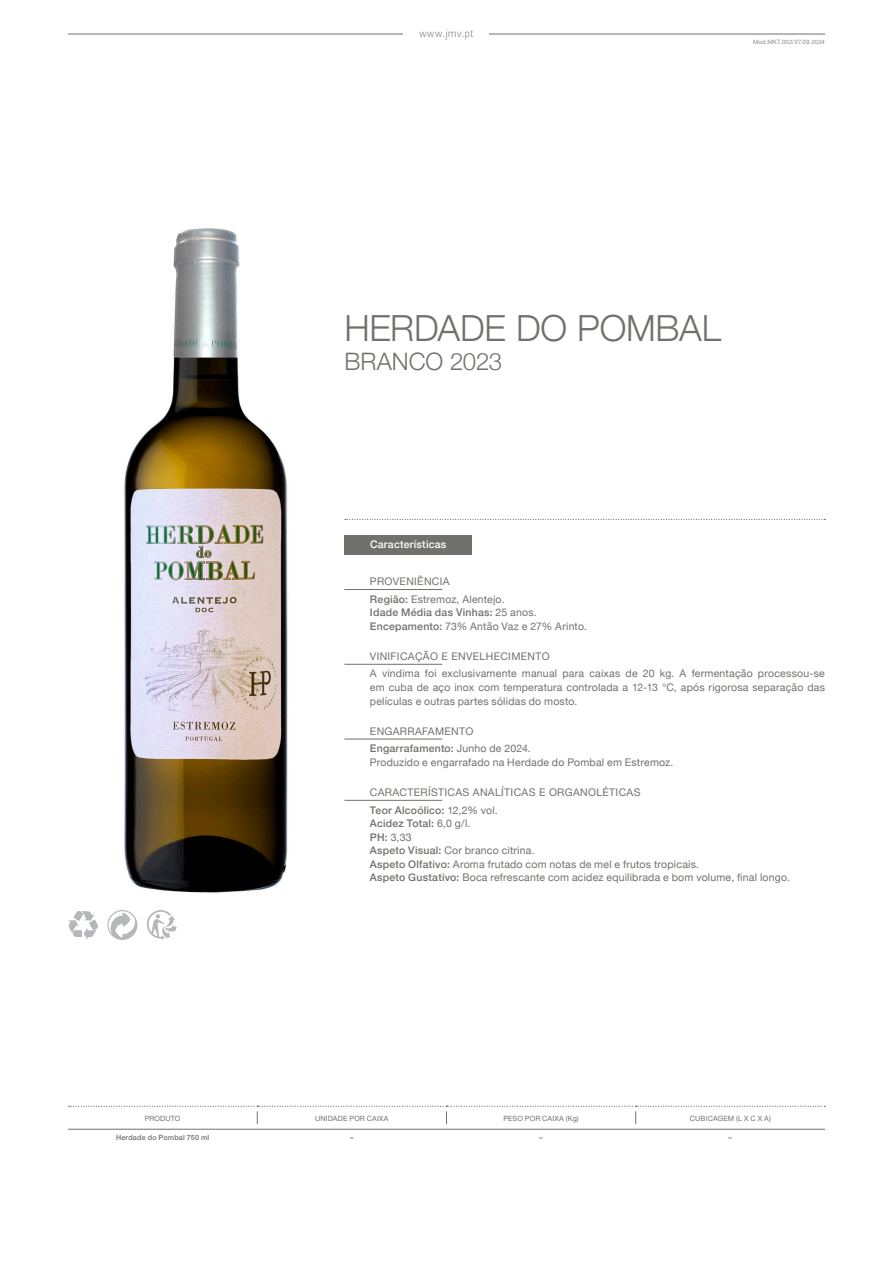
<style>
.page{position:relative;width:893px;height:1263px;background:#fff}
.page>*{position:absolute;margin:0;border:0;box-sizing:border-box;transform-origin:0 0}
.PS___Titulos___Produto___Nome{font:300 36px "Helvetica Neue";letter-spacing:-.005em;color:#70706d}
.PS___Titulos___Produto_Nome___SubDesigna{font:300 24px "Helvetica Neue";letter-spacing:-.005em;color:#70706d}
.PS___Texto_Geral__Ident__6_mm{font:10.5px/13.5px "Helvetica Neue";letter-spacing:.02em;color:#70706d;text-align:justify}
.PS___Texto_Geral__Ident__6_mm-2{font:500 10.5px "Helvetica Neue";letter-spacing:.02em;color:#70706d}
.PS___Titulos___Regua__Entrada__65_mm___I{font:10.5px "Helvetica Neue";letter-spacing:.03em;color:#70706d}
.PS___Titulos___Caixas_Cinza{font:500 10.5px "Helvetica Neue";letter-spacing:.025em;color:#fff}
.t1{font:10.5px "Leitura Sans Grot 1";color:#70706d}
.PS___Tabelas___First_Row{font:7.2px "Helvetica Neue";letter-spacing:.025em;color:#70706d}
.PS___Tabelas___Texto_Geral{font:500 7.2px "Helvetica Neue";letter-spacing:.025em;color:#70706d}
.PS___Tabelas___Notas{font:6px "Helvetica Neue";letter-spacing:.025em;color:#8d8a89}
.s1{font-weight:500}
.s2{font-weight:400}
</style>
<div class="page">
<svg style="left:345px;top:519px;width:480px;height:1px"></svg>
<svg style="left:107px;top:910px;width:30px;height:30px"></svg>
<svg style="left:68px;top:911px;width:30px;height:29px"></svg>
<svg style="left:147px;top:910px;width:30px;height:30px"></svg>
<img style="left:124px;top:228px;width:164px;height:665px">
<hr style="left:68px;top:1129px;width:189px;height:1px;background:#70706d">
<hr style="left:257px;top:1129px;width:189px;height:1px;background:#70706d">
<hr style="left:446px;top:1129px;width:190px;height:1px;background:#70706d">
<hr style="left:636px;top:1129px;width:189px;height:1px;background:#70706d">
<svg style="left:69px;top:1106px;width:756px;height:18px"></svg>
<hr style="left:344px;top:589px;width:98px;height:1px;background:#70706d">
<hr style="left:344px;top:664px;width:98px;height:1px;background:#70706d">
<hr style="left:344px;top:739px;width:98px;height:1px;background:#70706d">
<hr style="left:344px;top:800px;width:98px;height:1px;background:#70706d">
<div style="left:344px;top:536px;width:128px;height:19px;background:#70706d"></div>
<hr style="left:68px;top:34px;width:336px;height:1px;background:#70706d">
<hr style="left:487px;top:34px;width:338px;height:1px;background:#70706d">
<div style="left:404px;top:17px;width:85px;height:34px;background:#fff"></div>
<p class="t1" style="left:419px;top:27px;width:56px">www.jmv.pt</p>
<p class="PS___Tabelas___Notas" style="left:753px;top:38px;width:73px">Mod.M KT.002/27.09.2024</p>
<p class="PS___Titulos___Produto___Nome" style="left:344px;top:299px;width:378px">HERDADE DO POMBAL</p>
<p class="PS___Titulos___Produto_Nome___SubDesigna" style="left:344px;top:342px;width:159px">BRANCO 2023</p>
<p class="PS___Titulos___Caixas_Cinza" style="left:370px;top:536px;width:78px">Características</p>
<p class="PS___Titulos___Regua__Entrada__65_mm___I" style="left:370px;top:574px;width:81px">Proveniência</p>
<p class="PS___Texto_Geral__Ident__6_mm" style="left:370px;top:593px;width:136px"><span class="s1">Região:</span> Estremoz, Alentejo.</p>
<p class="PS___Texto_Geral__Ident__6_mm-2" style="left:370px;top:604px;width:168px">Idade Média das Vinhas: <span class="s2">25 anos.</span></p>
<p class="PS___Texto_Geral__Ident__6_mm" style="left:370px;top:620px;width:218px"><span class="s1">Encepamento:</span> 73% Antão Vaz e 27% Arinto.</p>
<p class="PS___Titulos___Regua__Entrada__65_mm___I" style="left:370px;top:648px;width:181px">Vinificação e Envelhecimento</p>
<p class="PS___Texto_Geral__Ident__6_mm" style="left:370px;top:668px;width:456px">A vindima foi exclusivamente manual para caixas de 20 kg. A fermentação processou-se em cuba de aço inox com temperatura controlada a 12-13 °C, após rigorosa separação das películas e outras partes sólidas do mosto.</p>
<p class="PS___Titulos___Regua__Entrada__65_mm___I" style="left:370px;top:723px;width:105px">Engarrafamento</p>
<p class="PS___Texto_Geral__Ident__6_mm-2" style="left:370px;top:740px;width:162px">Engarrafamento: <span class="s2">Junho de 2024.</span></p>
<p class="PS___Texto_Geral__Ident__6_mm" style="left:370px;top:756px;width:305px">Produzido e engarrafado na Herdade do Pombal em Estremoz.</p>
<p class="PS___Titulos___Regua__Entrada__65_mm___I" style="left:370px;top:784px;width:272px">Características Analíticas e Organoléticas</p>
<p class="PS___Texto_Geral__Ident__6_mm-2" style="left:370px;top:801px;width:129px">Teor Alcoólico: <span class="s2">12,2% vol.</span></p>
<p class="PS___Texto_Geral__Ident__6_mm-2" style="left:370px;top:815px;width:102px">Acidez Total: <span class="s2">6,0 g/l.</span></p>
<p class="PS___Texto_Geral__Ident__6_mm" style="left:370px;top:831px;width:43px"><span class="s1">PH:</span> 3,33</p>
<p class="PS___Texto_Geral__Ident__6_mm" style="left:370px;top:844px;width:166px"><span class="s1">Aspeto Visual:</span> Cor branco citrina.</p>
<p class="PS___Texto_Geral__Ident__6_mm" style="left:370px;top:858px;width:331px"><span class="s1">Aspeto Olfativo:</span> Aroma frutado com notas de mel e frutos tropicais.</p>
<p class="PS___Texto_Geral__Ident__6_mm" style="left:370px;top:871px;width:422px"><span class="s1">Aspeto Gustativo:</span> Boca refrescante com acidez equilibrada e bom volume, final longo.</p>
<p class="PS___Tabelas___First_Row" style="left:145px;top:1113px;width:37px">Produto</p>
<p class="PS___Tabelas___First_Row" style="left:315px;top:1113px;width:75px">Unidade por Caixa</p>
<p class="PS___Tabelas___First_Row" style="left:503px;top:1113px;width:77px">Peso por Caixa (Kg)</p>
<p class="PS___Tabelas___First_Row" style="left:690px;top:1113px;width:82px">Cubicagem (L X C X A)</p>
<p class="PS___Tabelas___Texto_Geral" style="left:116px;top:1131px;width:95px">Herdade do Pombal 750 ml</p>
<p class="PS___Tabelas___Texto_Geral" style="left:350px;top:1131px;width:5px">–</p>
<p class="PS___Tabelas___Texto_Geral" style="left:539px;top:1131px;width:5px">–</p>
<p class="PS___Tabelas___Texto_Geral" style="left:728px;top:1131px;width:5px">–</p>
</div>
